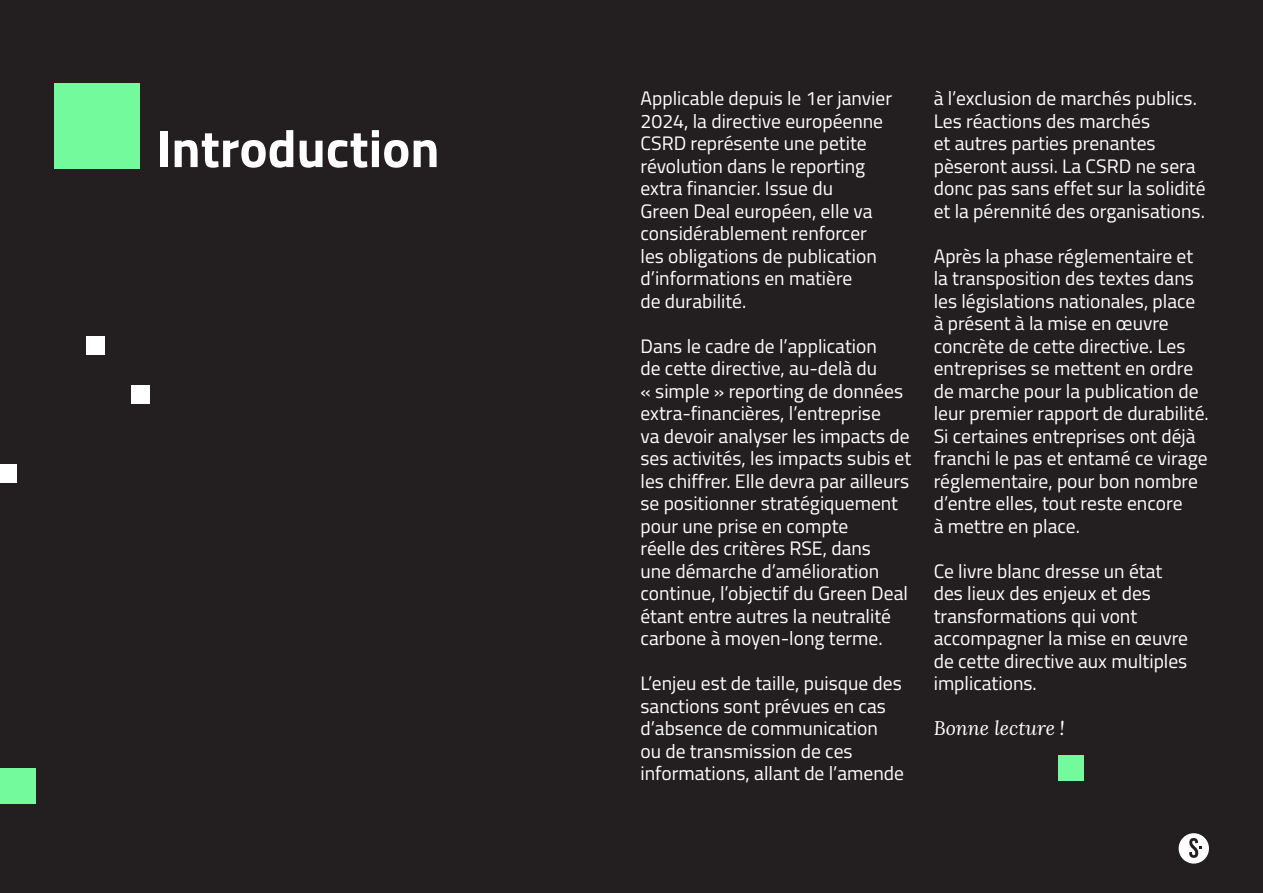
<style>
.page{position:relative;width:1263px;height:893px;background:#231f20}
.page>*{position:absolute;margin:0;border:0;box-sizing:border-box;transform-origin:0 0}
.t1{font:700 52.8px "Titillium Web";color:#fff}
.t2{font:19.5px/22.5px "Titillium Web";color:#fff}
.t3{font:italic 19.5px "Lora";color:#fff}
</style>
<div class="page">
<div style="left:1178px;top:833px;width:31px;height:31px;background:#fff;border-radius:50%"></div>
<svg style="left:1189px;top:838px;width:12px;height:20px"></svg>
<div style="left:0;top:768px;width:36px;height:36px;background:#72fa9d"></div>
<div style="left:0;top:464px;width:17px;height:19px;background:#fff"></div>
<div style="left:87px;top:336px;width:18px;height:19px;background:#fff"></div>
<div style="left:131px;top:385px;width:19px;height:19px;background:#fff"></div>
<div style="left:54px;top:83px;width:85px;height:85px;background:#72fa9d"></div>
<div style="left:1059px;top:755px;width:25px;height:25px;background:#72fa9d"></div>
<p class="t1" style="left:156px;top:108px;width:285px">Introduction</p>
<p class="t2" style="left:640px;top:86px;width:253px">Applicable depuis le 1er janvier<br>2024, la directive européenne<br>CSRD représente une petite révolution dans le reporting extra financier. Issue du<br>Green Deal européen, elle va considérablement renforcer les obligations de publication d’informations en matière<br>de durabilité.</p>
<p class="t2" style="left:640px;top:333px;width:272px">Dans le cadre de l’application<br>de cette directive, au-delà du<br>« simple » reporting de données extra-financières, l’entreprise<br>va devoir analyser les impacts de ses activités, les impacts subis et les chiffrer. Elle devra par ailleurs se positionner stratégiquement pour une prise en compte<br>réelle des critères RSE, dans<br>une démarche d’amélioration continue, l’objectif du Green Deal étant entre autres la neutralité carbone à moyen-long terme.</p>
<p class="t2" style="left:640px;top:671px;width:265px">L’enjeu est de taille, puisque des sanctions sont prévues en cas d’absence de communication<br>ou de transmission de ces informations, allant de l’amende</p>
<p class="t2" style="left:934px;top:86px;width:273px">à l’exclusion de marchés publics.<br>Les réactions des marchés<br>et autres parties prenantes pèseront aussi. La CSRD ne sera donc pas sans effet sur la solidité et la pérennité des organisations.</p>
<p class="t2" style="left:934px;top:243px;width:276px">Après la phase réglementaire et la transposition des textes dans les législations nationales, place à présent à la mise en œuvre concrète de cette directive. Les entreprises se mettent en ordre de marche pour la publication de leur premier rapport de durabilité.<br>Si certaines entreprises ont déjà franchi le pas et entamé ce virage réglementaire, pour bon nombre d’entre elles, tout reste encore<br>à mettre en place.</p>
<p class="t2" style="left:934px;top:558px;width:256px">Ce livre blanc dresse un état des lieux des enjeux et des transformations qui vont accompagner la mise en œuvre de cette directive aux multiples implications.</p>
<p class="t3" style="left:934px;top:715px;width:133px">Bonne lecture !</p>
</div>
